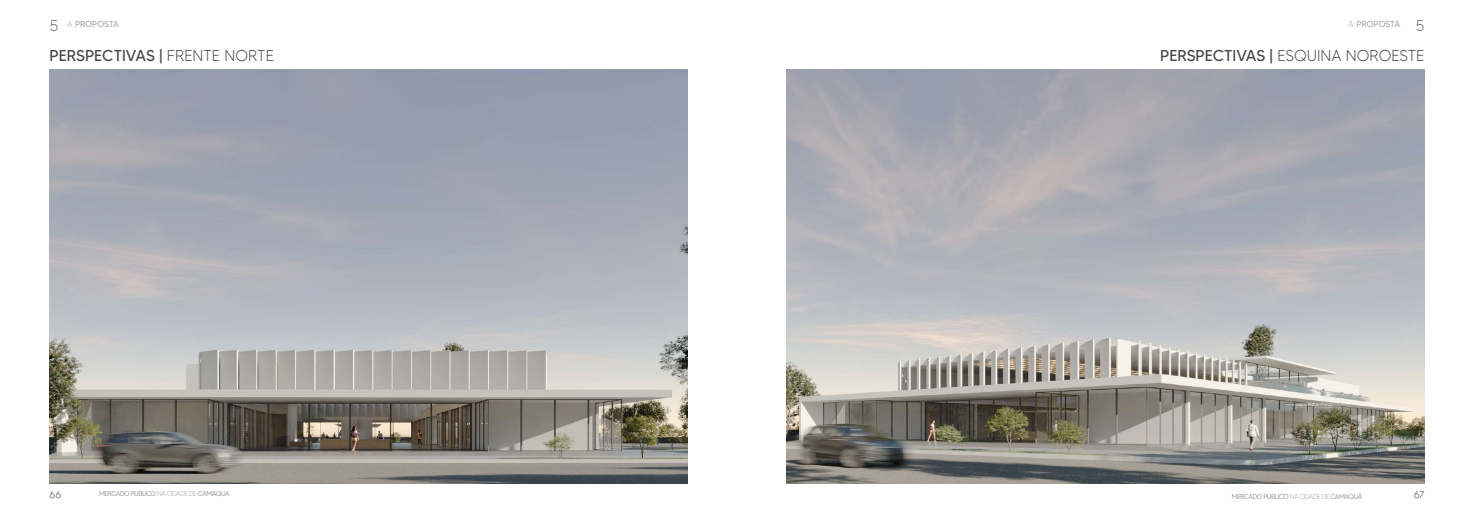
<style>
.page{position:relative;width:1474px;height:521px;background:#fff}
.page>*{position:absolute;margin:0;border:0;box-sizing:border-box;transform-origin:0 0}
.t1{font:300 15.75px "MADETOMMY";color:#484749}
.t2{font:15.75px "MADETOMMY";color:#484749}
.t3{font:10.5px "Louis George Cafe";color:#6c6d70}
.t4{font:8.75px "MADETOMMY";letter-spacing:-.01em;color:#a8a9ad}
.t5{font:7px "MADETOMMY";letter-spacing:-.075em;color:#a8a9ad}
.s1{font-weight:300;font-size:15.75px;color:#6c6d70}
.s2{font-weight:300}
.s3{font-weight:400}
</style>
<div class="page">
<img style="left:786px;top:69px;width:638px;height:415px">
<img style="left:50px;top:69px;width:637px;height:415px">
<p class="t4" style="left:50px;top:19px;width:71px"><span class="s1">5</span> <span class="s2">A</span> PROPOSTA</p>
<h1 class="t2" style="left:50px;top:45px;width:226px">PERSPECTIVAS | <span class="s2">FRENTE NORTE</span></h1>
<h1 class="t1" style="left:1160px;top:45px;width:266px"><span class="s3">PERSPECTIVAS |</span> ESQUINA NOROESTE</h1>
<p class="t4" style="left:1348px;top:19px;width:78px"><span class="s2">A</span> PROPOSTA <span class="s1">5</span></p>
<h2 class="t3" style="left:50px;top:488px;width:13px">66</h2>
<p class="t5" style="left:99px;top:489px;width:132px">MERCADO PÚBLICO <span class="s2">NA CIDADE DE</span> CAMAQUÃ</p>
<p class="t5" style="left:1231px;top:492px;width:132px">MERCADO PÚBLICO <span class="s2">NA CIDADE DE</span> CAMAQUÃ</p>
<h2 class="t3" style="left:1413px;top:488px;width:12px">67</h2>
</div>
